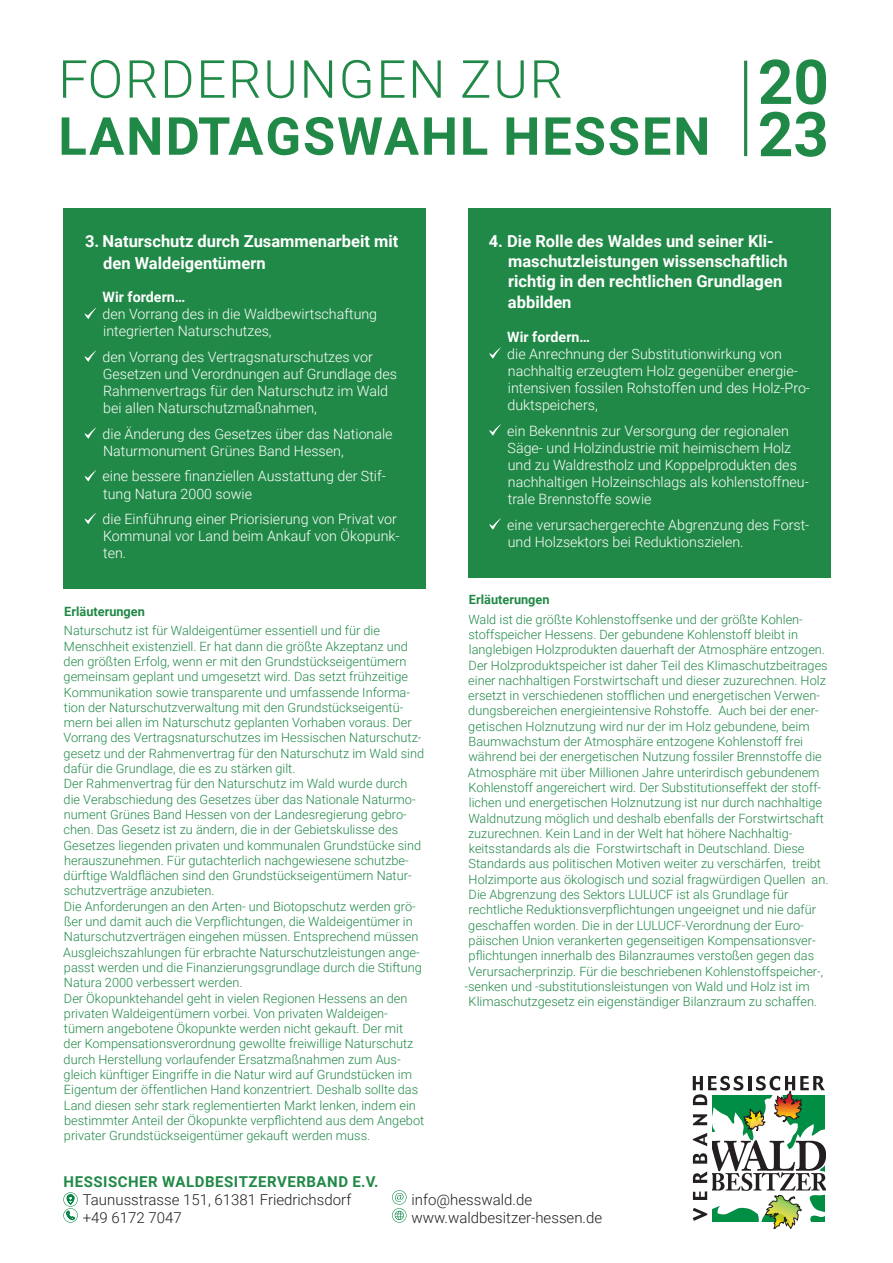
<style>
.page{position:relative;width:893px;height:1263px;background:#fff}
.page>*{position:absolute;margin:0;border:0;box-sizing:border-box;transform-origin:0 0}
.t1{font:700 61.8px/52.2px "Roboto";color:#218947}
.t2{font:700 52.5px "Roboto";letter-spacing:.035em;color:#218947}
.t3{font:300 52.5px "Roboto";letter-spacing:.035em;color:#218947}
.t4{font:700 16.5px/19.8px "Roboto";color:#fff}
.t5{font:300 15px/18px "Roboto";color:#231f20}
.t6{font:700 15px "Roboto";letter-spacing:.035em;color:#218947}
.t7{font:300 14.25px/17.1px "Roboto";color:#fff}
.t8{font:700 14.25px "Roboto";color:#fff}
.t9{font:300 12.75px/15.3px "Roboto";color:#218947}
.t10{font:700 12.75px "Roboto";color:#218947}
</style>
<div class="page">
<svg style="left:693px;top:1076px;width:132px;height:153px"></svg>
<svg style="left:63px;top:1192px;width:15px;height:30px"></svg>
<svg style="left:392px;top:1190px;width:15px;height:32px"></svg>
<hr style="left:744px;top:61px;width:3px;height:95px;background:#218947">
<div style="left:468px;top:208px;width:363px;height:369px;background:#218947"></div>
<svg style="left:489px;top:347px;width:12px;height:12px"></svg>
<svg style="left:489px;top:424px;width:12px;height:12px"></svg>
<svg style="left:489px;top:518px;width:12px;height:12px"></svg>
<div style="left:63px;top:208px;width:363px;height:381px;background:#218947"></div>
<svg style="left:85px;top:308px;width:11px;height:11px"></svg>
<svg style="left:85px;top:350px;width:11px;height:12px"></svg>
<svg style="left:85px;top:427px;width:11px;height:12px"></svg>
<svg style="left:85px;top:470px;width:11px;height:11px"></svg>
<svg style="left:85px;top:513px;width:11px;height:11px"></svg>
<h2 class="t3" style="left:58px;top:42px;width:506px">FORDERUNGEN ZUR</h2>
<h2 class="t2" style="left:58px;top:99px;width:653px">LANDTAGSWAHL HESSEN</h2>
<h1 class="t1" style="left:758px;top:54px;width:72px">20<br>23</h1>
<p class="t4" style="left:103px;top:230px;width:297px;line-height:21.6px;text-indent:-18px">3. Naturschutz durch Zusammenarbeit mit den Waldeigentümern</p>
<p class="t8" style="left:103px;top:287px;width:84px">Wir fordern…</p>
<p class="t7" style="left:103px;top:305px;width:276px">den Vorrang des in die Waldbewirtschaftung integrierten Naturschutzes,</p>
<p class="t7" style="left:103px;top:348px;width:296px">den Vorrang des Vertragsnaturschutzes vor Gesetzen und Verordnungen auf Grundlage des Rahmenvertrags für den Naturschutz im Wald bei allen Naturschutzmaßnahmen,</p>
<p class="t7" style="left:103px;top:425px;width:292px">die Änderung des Gesetzes über das Nationale<br>Naturmonument Grünes Band Hessen,</p>
<p class="t7" style="left:103px;top:467px;width:285px">eine bessere finanziellen Ausstattung der Stif&shy;tung Natura 2000 sowie</p>
<p class="t7" style="left:103px;top:510px;width:298px">die Einführung einer Priorisierung von Privat vor<br>Kommunal vor Land beim Ankauf von Ökopunk&shy;ten.</p>
<p class="t10" style="left:64px;top:602px;width:82px">Erläuterungen</p>
<p class="t9" style="left:63px;top:623px;width:362px">Naturschutz ist für Waldeigentümer essentiell und für die Menschheit existenziell. Er hat dann die größte Akzeptanz und den größten Erfolg, wenn er mit den Grundstückseigentümern gemeinsam geplant und umgesetzt wird. Das setzt frühzeitige Kommunikation sowie transparente und umfassende Informa&shy;tion der Naturschutzverwaltung mit den Grundstückseigentü&shy;mern bei allen im Naturschutz geplanten Vorhaben voraus. Der Vorrang des Vertragsnaturschutzes im Hessischen Naturschutz&shy;gesetz und der Rahmenvertrag für den Naturschutz im Wald sind dafür die Grundlage, die es zu stärken gilt.<br>Der Rahmenvertrag für den Naturschutz im Wald wurde durch die Verabschiedung des Gesetzes über das Nationale Naturmo&shy;nument Grünes Band Hessen von der Landesregierung gebro&shy;chen. Das Gesetz ist zu ändern, die in der Gebietskulisse des Gesetzes liegenden privaten und kommunalen Grundstücke sind herauszunehmen. Für gutachterlich nachgewiesene schutzbe&shy;dürftige Waldflächen sind den Grundstückseigentümern Natur&shy;schutzverträge anzubieten.<br>Die Anforderungen an den Arten- und Biotopschutz werden grö&shy;ßer und damit auch die Verpflichtungen, die Waldeigentümer in Naturschutzverträgen eingehen müssen. Entsprechend müssen Ausgleichszahlungen für erbrachte Naturschutzleistungen ange&shy;passt werden und die Finanzierungsgrundlage durch die Stiftung Natura 2000 verbessert werden.<br>Der Ökopunktehandel geht in vielen Regionen Hessens an den privaten Waldeigentümern vorbei. Von privaten Waldeigen&shy;tümern angebotene Ökopunkte werden nicht gekauft. Der mit<br>der Kompensationsverordnung gewollte freiwillige Naturschutz durch Herstellung vorlaufender Ersatzmaßnahmen zum Aus&shy;gleich künftiger Eingriffe in die Natur wird auf Grundstücken im Eigentum der öffentlichen Hand konzentriert. Deshalb sollte das Land diesen sehr stark reglementierten Markt lenken, indem ein bestimmter Anteil der Ökopunkte verpflichtend aus dem Angebot privater Grundstückseigentümer gekauft werden muss.</p>
<p class="t4" style="left:508px;top:231px;width:281px;text-indent:-19px">4. Die Rolle des Waldes und seiner Kli&shy;maschutzleistungen wissenschaftlich richtig in den rechtlichen Grundlagen</p>
<p class="t4" style="left:508px;top:292px;width:65px">abbilden</p>
<p class="t8" style="left:507px;top:327px;width:84px">Wir fordern…</p>
<p class="t7" style="left:507px;top:345px;width:304px">die Anrechnung der Substitutionwirkung von nachhaltig erzeugtem Holz gegenüber energie&shy;intensiven fossilen Rohstoffen und des Holz-Pro&shy;duktspeichers,</p>
<p class="t7" style="left:507px;top:421px;width:303px">ein Bekenntnis zur Versorgung der regionalen Säge- und Holzindustrie mit heimischem Holz und zu Waldrestholz und Koppelprodukten des nachhaltigen Holzeinschlags als kohlenstoffneu&shy;trale Brennstoffe sowie</p>
<p class="t7" style="left:507px;top:515px;width:304px">eine verursachergerechte Abgrenzung des Forst&shy;und Holzsektors bei Reduktionszielen.</p>
<p class="t10" style="left:469px;top:591px;width:82px">Erläuterungen</p>
<p class="t9" style="left:468px;top:611px;width:336px">Wald ist die größte Kohlenstoffsenke und der größte Kohlen-</p>
<p class="t9" style="left:468px;top:626px;width:331px">stoffspeicher Hessens. Der gebundene Kohlenstoff bleibt in</p>
<p class="t9" style="left:469px;top:642px;width:358px">langlebigen Holzprodukten dauerhaft der Atmosphäre entzogen.</p>
<p class="t9" style="left:469px;top:657px;width:361px">Der Holzproduktspeicher ist daher Teil des Klimaschutzbeitrages</p>
<p class="t9" style="left:468px;top:672px;width:359px">einer nachhaltigen Forstwirtschaft und dieser zuzurechnen. Holz</p>
<p class="t9" style="left:468px;top:687px;width:353px">ersetzt in verschiedenen stofflichen und energetischen Verwen-</p>
<p class="t9" style="left:468px;top:703px;width:352px">dungsbereichen energieintensive Rohstoffe. Auch bei der ener-</p>
<p class="t9" style="left:468px;top:718px;width:343px">getischen Holznutzung wird nur der im Holz gebundene, beim</p>
<p class="t9" style="left:469px;top:733px;width:336px">Baumwachstum der Atmosphäre entzogene Kohlenstoff frei</p>
<p class="t9" style="left:468px;top:749px;width:355px">während bei der energetischen Nutzung fossiler Brennstoffe die</p>
<p class="t9" style="left:468px;top:764px;width:353px">Atmosphäre mit über Millionen Jahre unterirdisch gebundenem</p>
<p class="t9" style="left:469px;top:779px;width:354px">Kohlenstoff angereichert wird. Der Substitutionseffekt der stoff-</p>
<p class="t9" style="left:469px;top:795px;width:355px">lichen und energetischen Holznutzung ist nur durch nachhaltige</p>
<p class="t9" style="left:468px;top:810px;width:357px">Waldnutzung möglich und deshalb ebenfalls der Forstwirtschaft</p>
<p class="t9" style="left:468px;top:825px;width:326px">zuzurechnen. Kein Land in der Welt hat höhere Nachhaltig-</p>
<p class="t9" style="left:469px;top:840px;width:337px">keitsstandards als die Forstwirtschaft in Deutschland. Diese</p>
<p class="t9" style="left:469px;top:856px;width:354px">Standards aus politischen Motiven weiter zu verschärfen, treibt</p>
<p class="t9" style="left:469px;top:871px;width:361px">Holzimporte aus ökologisch und sozial fragwürdigen Quellen an.</p>
<p class="t9" style="left:469px;top:886px;width:321px">Die Abgrenzung des Sektors LULUCF ist als Grundlage für</p>
<p class="t9" style="left:469px;top:902px;width:349px">rechtliche Reduktionsverpflichtungen ungeeignet und nie dafür</p>
<p class="t9" style="left:468px;top:917px;width:337px">geschaffen worden. Die in der LULUCF-Verordnung der Euro-</p>
<p class="t9" style="left:469px;top:932px;width:349px">päischen Union verankerten gegenseitigen Kompensationsver-</p>
<p class="t9" style="left:469px;top:948px;width:347px">pflichtungen innerhalb des Bilanzraumes verstoßen gegen das</p>
<p class="t9" style="left:468px;top:963px;width:357px">Verursacherprinzip. Für die beschriebenen Kohlenstoffspeicher-,</p>
<p class="t9" style="left:464px;top:978px;width:347px">-senken und -substitutionsleistungen von Wald und Holz ist im</p>
<p class="t9" style="left:469px;top:993px;width:350px">Klimaschutzgesetz ein eigenständiger Bilanzraum zu schaffen.</p>
<p class="t6" style="left:64px;top:1171px;width:316px">HESSISCHER WALDBESITZERVERBAND E.V.</p>
<p class="t5" style="left:83px;top:1190px;width:270px">Taunusstrasse 151, 61381 Friedrichsdorf +49 6172 7047</p>
<p class="t5" style="left:412px;top:1190px;width:192px">info@hesswald.de www.waldbesitzer-hessen.de</p>
</div>
